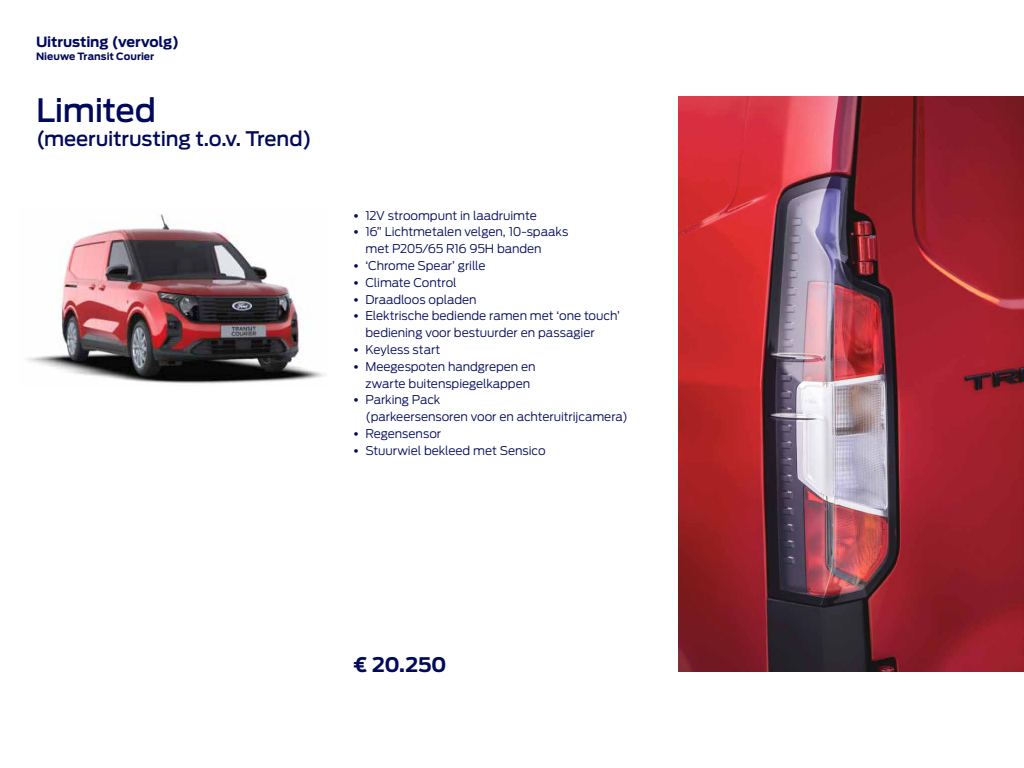
<style>
.page{position:relative;width:1024px;height:768px;background:#fff}
.page>*{position:absolute;margin:0;border:0;box-sizing:border-box;transform-origin:0 0}
.t1{font:500 32px "Ford Antenna";letter-spacing:-.015em;color:#00095b}
.t2{font:500 20px "Ford Antenna";letter-spacing:-.005em;color:#00095b}
.t3{font:700 20px "Ford Antenna";color:#00095b}
.t4{font:700 14px "Ford Antenna";letter-spacing:-.005em;color:#00095b}
.t5{font:300 12px/16.8px "Ford Antenna";letter-spacing:-.005em;color:#00095b}
.t6{font:700 10px "Ford Antenna";letter-spacing:.005em;color:#00095b}
.s1{font-family:"Zwo Corr Pro";font-weight:400}
</style>
<div class="page">
<img style="left:679px;top:96px;width:345px;height:576px">
<img style="left:26px;top:214px;width:300px;height:170px">
<p class="t4" style="left:36px;top:29px;width:145px">Uitrusting (vervolg)</p>
<p class="t6" style="left:36px;top:48px;width:120px">Nieuwe Transit Courier</p>
<h1 class="t1" style="left:36px;top:82px;width:122px">Limited</h1>
<h2 class="t2" style="left:36px;top:121px;width:277px">(meeruitrusting t.o.v. Trend)</h2>
<p class="t5" style="left:354px;top:205px;width:185px"><span class="s1">•</span> 12V stroompunt in laadruimte</p>
<p class="t5" style="left:366px;top:222px;width:204px;text-indent:-12px"><span class="s1">•</span> 16” Lichtmetalen velgen, 10-spaaks met P205/65 R16 95H banden</p>
<p class="t5" style="left:354px;top:256px;width:134px"><span class="s1">•</span> ‘Chrome Spear’ grille</p>
<p class="t5" style="left:354px;top:273px;width:105px"><span class="s1">•</span> Climate Control</p>
<p class="t5" style="left:354px;top:289px;width:125px"><span class="s1">•</span> Draadloos opladen</p>
<p class="t5" style="left:366px;top:306px;width:256px;text-indent:-12px"><span class="s1">•</span> Elektrische bediende ramen met ‘one touch’ bediening voor bestuurder en passagier</p>
<p class="t5" style="left:354px;top:340px;width:89px"><span class="s1">•</span> Keyless start</p>
<p class="t5" style="left:354px;top:357px;width:184px;text-align:center"><span class="s1">•</span> Meegespoten handgrepen en zwarte buitenspiegelkappen</p>
<p class="t5" style="left:366px;top:390px;width:264px;text-indent:-12px"><span class="s1">•</span> Parking Pack<br>(parkeersensoren voor en achteruitrijcamera)</p>
<p class="t5" style="left:354px;top:424px;width:89px"><span class="s1">•</span> Regensensor</p>
<p class="t5" style="left:354px;top:441px;width:194px"><span class="s1">•</span> Stuurwiel bekleed met Sensico</p>
<h2 class="t3" style="left:372px;top:647px;width:76px">20.250</h2>
</div>
